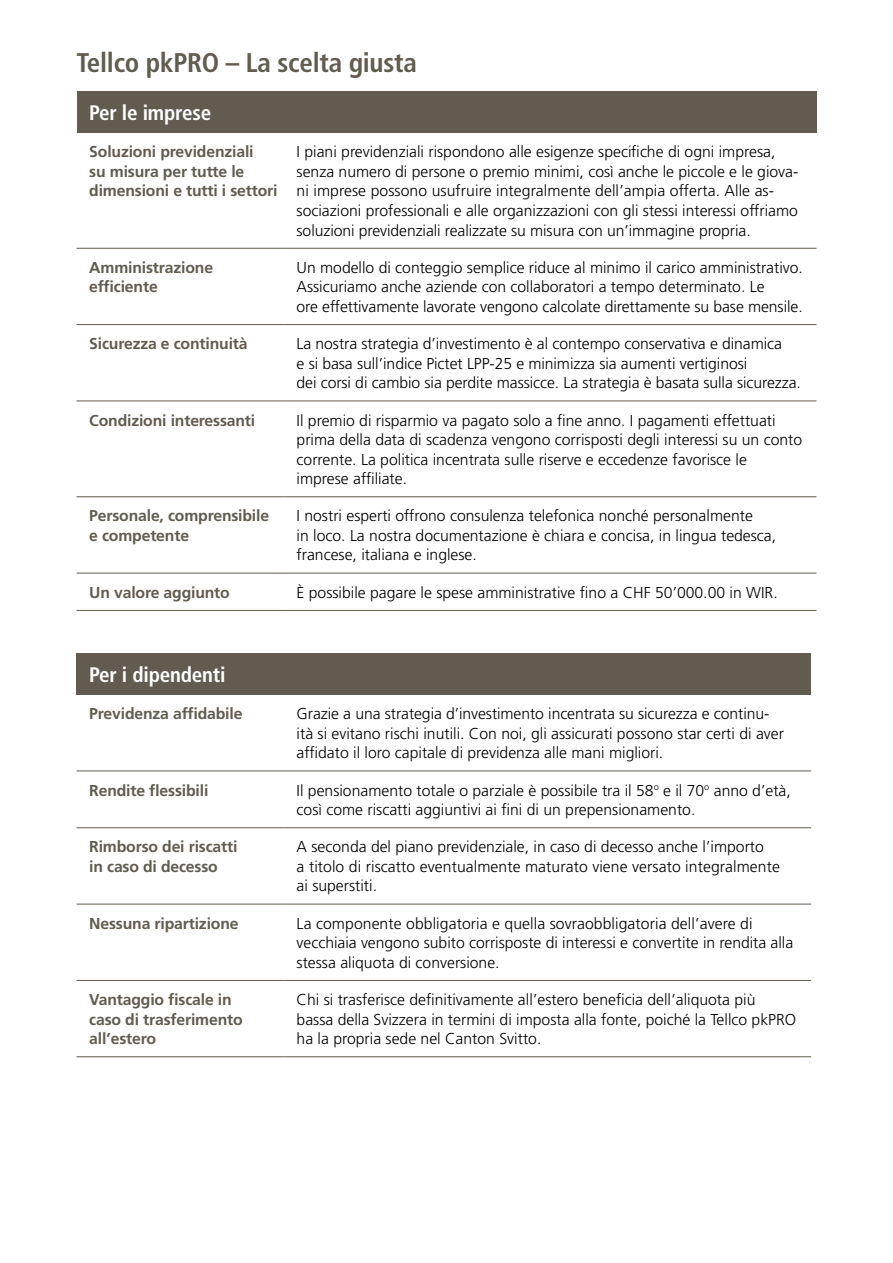
<style>
.page{position:relative;width:893px;height:1263px;background:#fff}
.page>*{position:absolute;margin:0;border:0;box-sizing:border-box;transform-origin:0 0}
.t1{font:700 condensed 27px "Frutiger";letter-spacing:-.01em;color:#625b4f}
.t2{font:700 condensed 21px "Frutiger LT Com";letter-spacing:-.01em;color:#fff}
.t3{font:300 15.75px/19.5px "Frutiger LT Pro";color:#000}
.t4{font:700 15.75px/19.5px "Frutiger LT Pro";letter-spacing:-.01em;color:#625b4f}
</style>
<div class="page">
<div style="left:77px;top:92px;width:739px;height:41px;background:#625b4f"></div>
<hr style="left:77px;top:248px;width:207px;height:1px;background:#625b4f">
<hr style="left:284px;top:248px;width:532px;height:1px;background:#625b4f">
<hr style="left:77px;top:324px;width:207px;height:1px;background:#625b4f">
<hr style="left:284px;top:324px;width:532px;height:1px;background:#625b4f">
<hr style="left:77px;top:401px;width:207px;height:1px;background:#625b4f">
<hr style="left:284px;top:401px;width:532px;height:1px;background:#625b4f">
<hr style="left:77px;top:496px;width:207px;height:1px;background:#625b4f">
<hr style="left:284px;top:496px;width:532px;height:1px;background:#625b4f">
<hr style="left:77px;top:573px;width:207px;height:1px;background:#625b4f">
<hr style="left:284px;top:573px;width:532px;height:1px;background:#625b4f">
<hr style="left:77px;top:610px;width:207px;height:1px;background:#625b4f">
<hr style="left:284px;top:610px;width:532px;height:1px;background:#625b4f">
<div style="left:77px;top:653px;width:734px;height:42px;background:#625b4f"></div>
<hr style="left:77px;top:770px;width:207px;height:1px;background:#625b4f">
<hr style="left:284px;top:770px;width:527px;height:1px;background:#625b4f">
<hr style="left:77px;top:827px;width:207px;height:1px;background:#625b4f">
<hr style="left:284px;top:827px;width:527px;height:1px;background:#625b4f">
<hr style="left:77px;top:904px;width:207px;height:1px;background:#625b4f">
<hr style="left:284px;top:904px;width:527px;height:1px;background:#625b4f">
<hr style="left:77px;top:980px;width:207px;height:1px;background:#625b4f">
<hr style="left:284px;top:980px;width:527px;height:1px;background:#625b4f">
<hr style="left:77px;top:1056px;width:207px;height:1px;background:#625b4f">
<hr style="left:284px;top:1056px;width:527px;height:1px;background:#625b4f">
<h1 class="t1" style="left:77px;top:47px;width:342px">Tellco pkPRO – La scelta giusta</h1>
<h2 class="t2" style="left:89px;top:100px;width:123px">Per le imprese</h2>
<p class="t4" style="left:89px;top:142px;width:190px">Soluzioni previdenziali<br>su misura per tutte le dimensioni e tutti i settori</p>
<p class="t3" style="left:297px;top:142px;width:503px">I piani previdenziali rispondono alle esigenze specifiche di ogni impresa, senza numero di persone o premio minimi, così anche le piccole e le giova&shy;ni imprese possono usufruire integralmente dell’ampia offerta. Alle as&shy;sociazioni professionali e alle organizzazioni con gli stessi interessi offriamo soluzioni previdenziali realizzate su misura con un’immagine propria.</p>
<p class="t4" style="left:89px;top:258px;width:125px">Amministrazione efficiente</p>
<p class="t3" style="left:297px;top:258px;width:508px">Un modello di conteggio semplice riduce al minimo il carico amministrativo.<br>Assicuriamo anche aziende con collaboratori a tempo determinato. Le<br>ore effettivamente lavorate vengono calcolate direttamente su base mensile.</p>
<p class="t4" style="left:89px;top:334px;width:160px">Sicurezza e continuità</p>
<p class="t3" style="left:297px;top:334px;width:506px">La nostra strategia d’investimento è al contempo conservativa e dinamica<br>e si basa sull’indice Pictet LPP-25 e minimizza sia aumenti vertiginosi<br>dei corsi di cambio sia perdite massicce. La strategia è basata sulla sicurezza.</p>
<p class="t4" style="left:89px;top:410px;width:168px">Condizioni interessanti</p>
<p class="t3" style="left:297px;top:410px;width:507px">Il premio di risparmio va pagato solo a fine anno. I pagamenti effettuati prima della data di scadenza vengono corrisposti degli interessi su un conto corrente. La politica incentrata sulle riserve e eccedenze favorisce le imprese affiliate.</p>
<p class="t4" style="left:89px;top:506px;width:181px">Personale, comprensibile e competente</p>
<p class="t3" style="left:297px;top:506px;width:481px">I nostri esperti offrono consulenza telefonica nonché personalmente<br>in loco. La nostra documentazione è chiara e concisa, in lingua tedesca, francese, italiana e inglese.</p>
<p class="t4" style="left:89px;top:582px;width:142px">Un valore aggiunto</p>
<p class="t3" style="left:297px;top:583px;width:483px">È possibile pagare le spese amministrative fino a CHF 50’000.00 in WIR.</p>
<h2 class="t2" style="left:89px;top:662px;width:138px">Per i dipendenti</h2>
<p class="t4" style="left:89px;top:704px;width:155px">Previdenza affidabile</p>
<p class="t3" style="left:297px;top:704px;width:489px">Grazie a una strategia d’investimento incentrata su sicurezza e continu&shy;ità si evitano rischi inutili. Con noi, gli assicurati possono star certi di aver affidato il loro capitale di previdenza alle mani migliori.</p>
<p class="t4" style="left:89px;top:780px;width:121px">Rendite flessibili</p>
<p class="t3" style="left:297px;top:780px;width:496px">Il pensionamento totale o parziale è possibile tra il 58<sup>o</sup> e il 70<sup>o</sup> anno d’età, così come riscatti aggiuntivi ai fini di un prepensionamento.</p>
<p class="t4" style="left:89px;top:837px;width:150px">Rimborso dei riscatti in caso di decesso</p>
<p class="t3" style="left:297px;top:837px;width:485px">A seconda del piano previdenziale, in caso di decesso anche l’importo<br>a titolo di riscatto eventualmente maturato viene versato integralmente ai superstiti.</p>
<p class="t4" style="left:89px;top:913px;width:151px">Nessuna ripartizione</p>
<p class="t3" style="left:297px;top:913px;width:498px">La componente obbligatoria e quella sovraobbligatoria dell’avere di vecchiaia vengono subito corrisposte di interessi e convertite in rendita alla stessa aliquota di conversione.</p>
<p class="t4" style="left:89px;top:990px;width:155px">Vantaggio fiscale in caso di trasferimento all’estero</p>
<p class="t3" style="left:297px;top:990px;width:501px">Chi si trasferisce definitivamente all’estero beneficia dell’aliquota più<br>bassa della Svizzera in termini di imposta alla fonte, poiché la Tellco pkPRO ha la propria sede nel Canton Svitto.</p>
</div>
